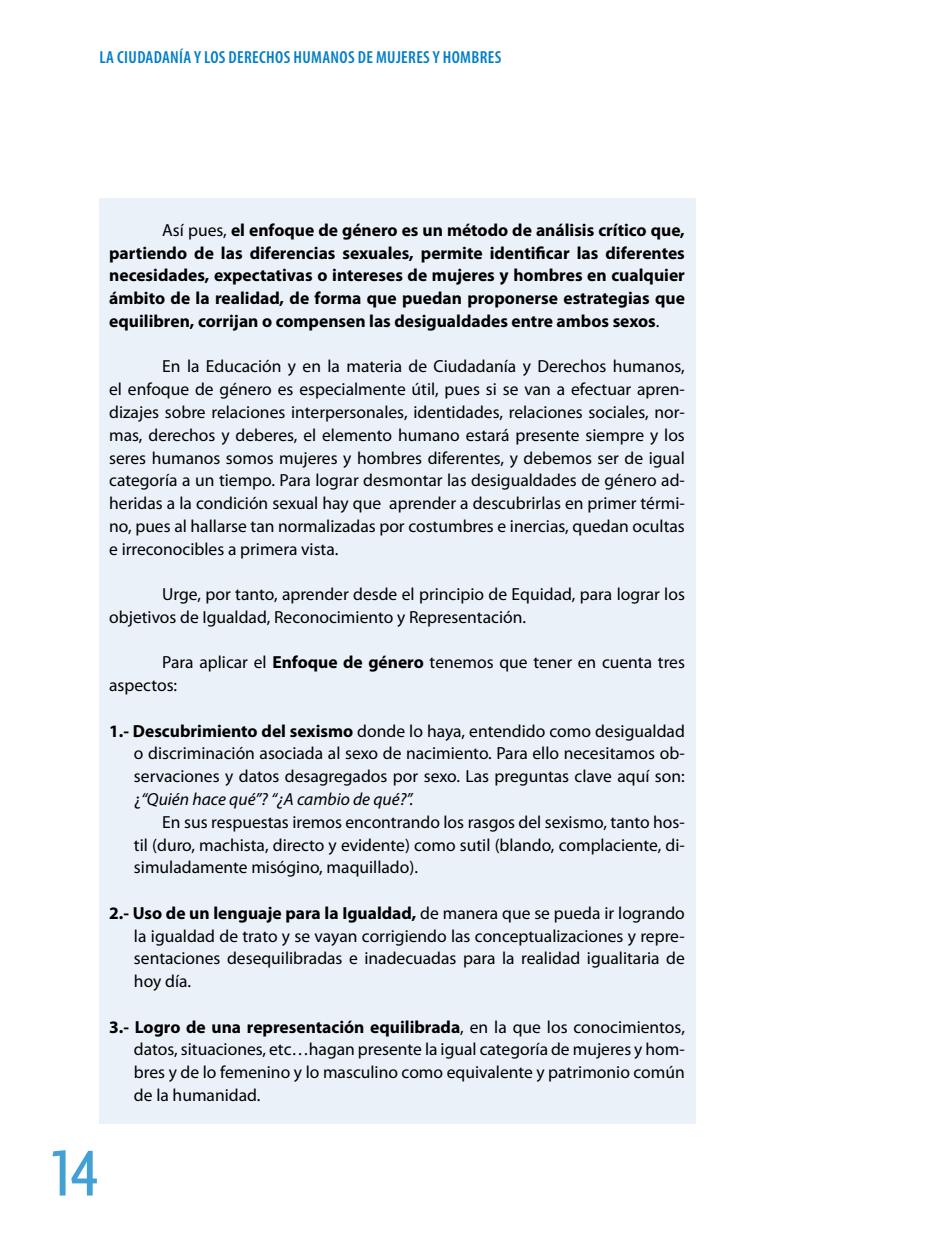
<style>
.page{position:relative;width:943px;height:1241px;background:#fff}
.page>*{position:absolute;margin:0;border:0;box-sizing:border-box;transform-origin:0 0}
.t1{font:500 condensed 70px "Agenda";color:#43a0d5}
.t2{font:17.5px/22.8px "Myriad Pro";color:#000;text-align:justify}
.t3{font:700 17.5px/22.8px "Myriad Pro";color:#000;text-align:justify}
.t4{font:600 condensed 17.5px "Myriad Pro";letter-spacing:.02em;color:#007ec5}
.s1{font-weight:400}
.s2{font-weight:700}
.s3{font-style:italic}
</style>
<div class="page">
<div style="left:99px;top:198px;width:596px;height:925px;background:#eaf1f9"></div>
<p class="t4" style="left:99px;top:47px;width:403px">LA CIUDADANÍA Y LOS DERECHOS HUMANOS DE MUJERES Y HOMBRES</p>
<p class="t3" style="left:109px;top:218px;width:577px;text-indent:53px"><span class="s1">Así pues,</span> el enfoque de género es un método de análisis crítico que, partiendo de las diferencias sexuales, permite identificar las diferentes necesidades, expectativas o intereses de mujeres y hombres en cualquier ámbito de la realidad, de forma que puedan proponerse estrategias que equilibren, corrijan o compensen las desigualdades entre ambos sexos<span class="s1">.</span></p>
<p class="t2" style="left:109px;top:355px;width:577px;text-indent:53px">En la Educación y en la materia de Ciudadanía y Derechos humanos, el enfoque de género es especialmente útil, pues si se van a efectuar apren&shy;dizajes sobre relaciones interpersonales, identidades, relaciones sociales, nor&shy;mas, derechos y deberes, el elemento humano estará presente siempre y los seres humanos somos mujeres y hombres diferentes, y debemos ser de igual categoría a un tiempo. Para lograr desmontar las desigualdades de género ad&shy;heridas a la condición sexual hay que aprender a descubrirlas en primer térmi&shy;no, pues al hallarse tan normalizadas por costumbres e inercias, quedan ocultas e irreconocibles a primera vista.</p>
<p class="t2" style="left:109px;top:582px;width:577px;text-indent:53px">Urge, por tanto, aprender desde el principio de Equidad, para lograr los objetivos de Igualdad, Reconocimiento y Representación.</p>
<p class="t2" style="left:109px;top:650px;width:577px;text-indent:53px">Para aplicar el <span class="s2">Enfoque de género</span> tenemos que tener en cuenta tres aspectos:</p>
<p class="t2" style="left:134px;top:719px;width:552px;text-indent:-25px"><span class="s2">1.- Descubrimiento del sexismo</span> donde lo haya, entendido como desigualdad o discriminación asociada al sexo de nacimiento. Para ello necesitamos ob&shy;servaciones y datos desagregados por sexo. Las preguntas clave aquí son: ¿<span class="s3">“Quién hace qué”? “¿A cambio de qué?”.</span></p>
<p class="t2" style="left:134px;top:810px;width:552px;text-indent:28px">En sus respuestas iremos encontrando los rasgos del sexismo, tanto hos&shy;til (duro, machista, directo y evidente) como sutil (blando, complaciente, di&shy;simuladamente misógino, maquillado).</p>
<p class="t2" style="left:134px;top:901px;width:552px;text-indent:-25px"><span class="s2">2.- Uso de un lenguaje para la Igualdad,</span> de manera que se pueda ir logrando la igualdad de trato y se vayan corrigiendo las conceptualizaciones y repre&shy;sentaciones desequilibradas e inadecuadas para la realidad igualitaria de hoy día.</p>
<p class="t2" style="left:134px;top:1014px;width:552px;text-indent:-25px"><span class="s2">3.- Logro de una representación equilibrada</span>, en la que los conocimientos, datos, situaciones, etc…hagan presente la igual categoría de mujeres y hom&shy;bres y de lo femenino y lo masculino como equivalente y patrimonio común de la humanidad.</p>
<h1 class="t1" style="left:51px;top:1132px;width:49px">14</h1>
</div>
